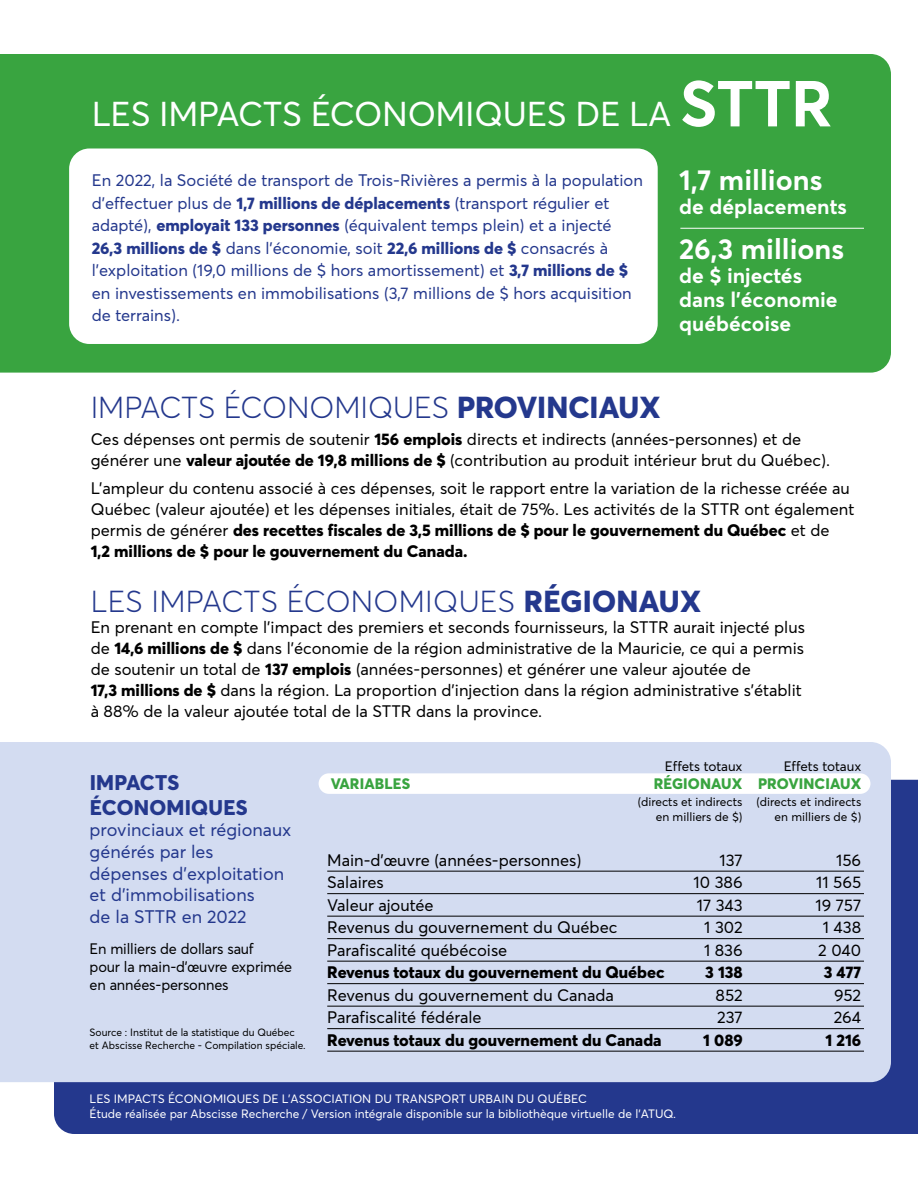
<style>
.page{position:relative;width:918px;height:1188px;background:#fff}
.page>*{position:absolute;margin:0;border:0;box-sizing:border-box;transform-origin:0 0}
.t1{font:34.05px "Averta";letter-spacing:-.01em;color:#fff}
.t2{font:300 30px "Averta";color:#24388d}
.t3{font:700 28.5px "Averta";color:#fff}
.t4{font:700 21px/24px "Averta";color:#fff}
.t5{font:800 21px/25.2px "Averta";letter-spacing:.01em;color:#24388d}
.t6{font:18px/21.6px "Averta";color:#24388d}
.t7{font:16.5px/21px "Averta";color:#000}
.t8{font:16.5px/22.5px "Averta";color:#24388d}
.t9{font:800 16.5px "Averta";color:#000}
.t10{font:15px/18px "Averta";letter-spacing:-.01em;color:#000}
.t11{font:800 15px "Averta";letter-spacing:.01em;color:#39a440}
.t12{font:13.5px "Averta";letter-spacing:-.005em;color:#000}
.t13{font:12px/14.4px "Averta";color:#fff}
.t14{font:12px/14.4px "Averta";color:#000;text-align:right}
.t15{font:10.5px/12.6px "Averta";color:#000}
.s1{font-weight:700;font-size:63.9px}
.s2{font-weight:800}
</style>
<div class="page">
<div style="left:54px;top:780px;width:864px;height:354px;background:#24388d"></div>
<div style="left:0;top:742px;width:891px;height:340px;background:#d3dcf1"></div>
<div style="left:319px;top:773px;width:551px;height:21px;background:#fff;border-radius:10px"></div>
<hr style="left:327px;top:871px;width:537px;height:1px;background:#000">
<hr style="left:327px;top:893px;width:537px;height:1px;background:#000">
<hr style="left:327px;top:916px;width:537px;height:1px;background:#000">
<hr style="left:327px;top:938px;width:537px;height:1px;background:#000">
<hr style="left:327px;top:961px;width:537px;height:1px;background:#000">
<hr style="left:327px;top:983px;width:537px;height:1px;background:#000">
<hr style="left:327px;top:1006px;width:537px;height:1px;background:#000">
<hr style="left:327px;top:1028px;width:537px;height:1px;background:#000">
<hr style="left:327px;top:1051px;width:537px;height:1px;background:#000">
<div style="left:0;top:54px;width:891px;height:319px;background:#39a440"></div>
<div style="left:69px;top:148px;width:589px;height:196px;background:#fff;border-radius:20px"></div>
<hr style="left:680px;top:228px;width:184px;height:1px;background:#fff">
<h1 class="t1" style="left:92px;top:93px;width:743px">LES IMPACTS ÉCONOMIQUES DE LA <span class="s1">STTR</span></h1>
<p class="t8" style="left:92px;top:169px;width:553px">En 2022, la Société de transport de Trois-Rivières a permis à la population d’effectuer plus de <span class="s2">1,7 millions de déplacements</span> (transport régulier et adapté), <span class="s2">employait 133 personnes</span> (équivalent temps plein) et a injecté <span class="s2">26,3 millions de $</span> dans l’économie, soit <span class="s2">22,6 millions de $</span> consacrés à l’exploitation (19,0 millions de $ hors amortissement) et <span class="s2">3,7 millions de $ </span>en investissements en immobilisations (3,7 millions de $ hors acquisition de terrains).</p>
<h3 class="t3" style="left:679px;top:162px;width:145px">1,7 millions</h3>
<p class="t4" style="left:679px;top:195px;width:169px">de déplacements</p>
<h3 class="t3" style="left:679px;top:231px;width:166px">26,3 millions</h3>
<p class="t4" style="left:679px;top:263px;width:160px">de $ injectés dans l’économie québécoise</p>
<h2 class="t2" style="left:91px;top:389px;width:571px">IMPACTS ÉCONOMIQUES <span class="s2">PROVINCIAUX</span></h2>
<p class="t7" style="left:91px;top:429px;width:741px">Ces dépenses ont permis de soutenir <span class="s2">156 emplois</span> directs et indirects (années-personnes) et de générer une <span class="s2">valeur ajoutée de 19,8 millions de $</span> (contribution au produit intérieur brut du Québec).</p>
<p class="t7" style="left:91px;top:478px;width:765px">L’ampleur du contenu associé à ces dépenses, soit le rapport entre la variation de la richesse créée au Québec (valeur ajoutée) et les dépenses initiales, était de 75%. Les activités de la STTR ont également permis de générer <span class="s2">des recettes fiscales de 3,5 millions de $ pour le gouvernement du Québec</span> et de<br><span class="s2">1,2 millions de $ pour le gouvernement du Canada.</span></p>
<h2 class="t2" style="left:91px;top:583px;width:612px">LES IMPACTS ÉCONOMIQUES <span class="s2">RÉGIONAUX</span></h2>
<p class="t7" style="left:91px;top:616px;width:716px">En prenant en compte l’impact des premiers et seconds fournisseurs, la STTR aurait injecté plus de <span class="s2">14,6 millions de $</span> dans l’économie de la région administrative de la Mauricie, ce qui a permis de soutenir un total de <span class="s2">137 emplois</span> (années-personnes) et générer une valeur ajoutée de<br><span class="s2">17,3 millions de $</span> dans la région. La proportion d’injection dans la région administrative s’établit à 88% de la valeur ajoutée total de la STTR dans la province.</p>
<p class="t5" style="left:90px;top:769px;width:159px">IMPACTS<br>ÉCONOMIQUES</p>
<p class="t6" style="left:90px;top:819px;width:203px">provinciaux et régionaux générés par les dépenses d’exploitation et d’immobilisations<br>de la STTR en 2022</p>
<p class="t10" style="left:90px;top:940px;width:204px">En milliers de dollars sauf<br>pour la main-d’œuvre exprimée en années-personnes</p>
<p class="t15" style="left:90px;top:1026px;width:218px">Source : Institut de la statistique du Québec et Abscisse Recherche - Compilation spéciale.</p>
<p class="t11" style="left:331px;top:774px;width:81px">VARIABLES</p>
<p class="t12" style="left:665px;top:758px;width:79px">Effets totaux</p>
<p class="t11" style="left:654px;top:774px;width:90px">RÉGIONAUX</p>
<p class="t14" style="left:638px;top:795px;width:106px">(directs et indirects en milliers de $)</p>
<p class="t12" style="left:784px;top:758px;width:79px">Effets totaux</p>
<p class="t11" style="left:758px;top:774px;width:105px">PROVINCIAUX</p>
<p class="t14" style="left:757px;top:795px;width:106px">(directs et indirects en milliers de $)</p>
<p class="t7" style="left:327px;top:849px;width:256px">Main-d’œuvre (années-personnes)</p>
<p class="t7" style="left:720px;top:849px;width:25px">137</p>
<p class="t7" style="left:836px;top:849px;width:27px">156</p>
<p class="t7" style="left:327px;top:872px;width:58px">Salaires</p>
<p class="t7" style="left:694px;top:872px;width:51px">10 386</p>
<p class="t7" style="left:816px;top:872px;width:46px">11 565</p>
<p class="t7" style="left:327px;top:895px;width:108px">Valeur ajoutée</p>
<p class="t7" style="left:697px;top:895px;width:47px">17 343</p>
<p class="t7" style="left:816px;top:895px;width:47px">19 757</p>
<p class="t7" style="left:327px;top:917px;width:292px">Revenus du gouvernement du Québec</p>
<p class="t7" style="left:704px;top:917px;width:40px">1 302</p>
<p class="t7" style="left:823px;top:917px;width:40px">1 438</p>
<p class="t7" style="left:327px;top:940px;width:182px">Parafiscalité québécoise</p>
<p class="t7" style="left:704px;top:940px;width:40px">1 836</p>
<p class="t7" style="left:818px;top:940px;width:44px">2 040</p>
<p class="t9" style="left:327px;top:962px;width:339px">Revenus totaux du gouvernement du Québec</p>
<p class="t9" style="left:705px;top:962px;width:39px">3 138</p>
<p class="t9" style="left:824px;top:962px;width:39px">3 477</p>
<p class="t7" style="left:327px;top:985px;width:288px">Revenus du gouvernement du Canada</p>
<p class="t7" style="left:716px;top:985px;width:29px">852</p>
<p class="t7" style="left:834px;top:985px;width:29px">952</p>
<p class="t7" style="left:327px;top:1007px;width:156px">Parafiscalité fédérale</p>
<p class="t7" style="left:717px;top:1007px;width:27px">237</p>
<p class="t7" style="left:834px;top:1007px;width:29px">264</p>
<p class="t9" style="left:327px;top:1030px;width:336px">Revenus totaux du gouvernement du Canada</p>
<p class="t9" style="left:703px;top:1030px;width:41px">1 089</p>
<p class="t9" style="left:826px;top:1030px;width:37px">1 216</p>
<p class="t13" style="left:90px;top:1092px;width:588px">LES IMPACTS ÉCONOMIQUES DE L’ASSOCIATION DU TRANSPORT URBAIN DU QUÉBEC<br>Étude réalisée par Abscisse Recherche / Version intégrale disponible sur la bibliothèque virtuelle de l’ATUQ.</p>
</div>
